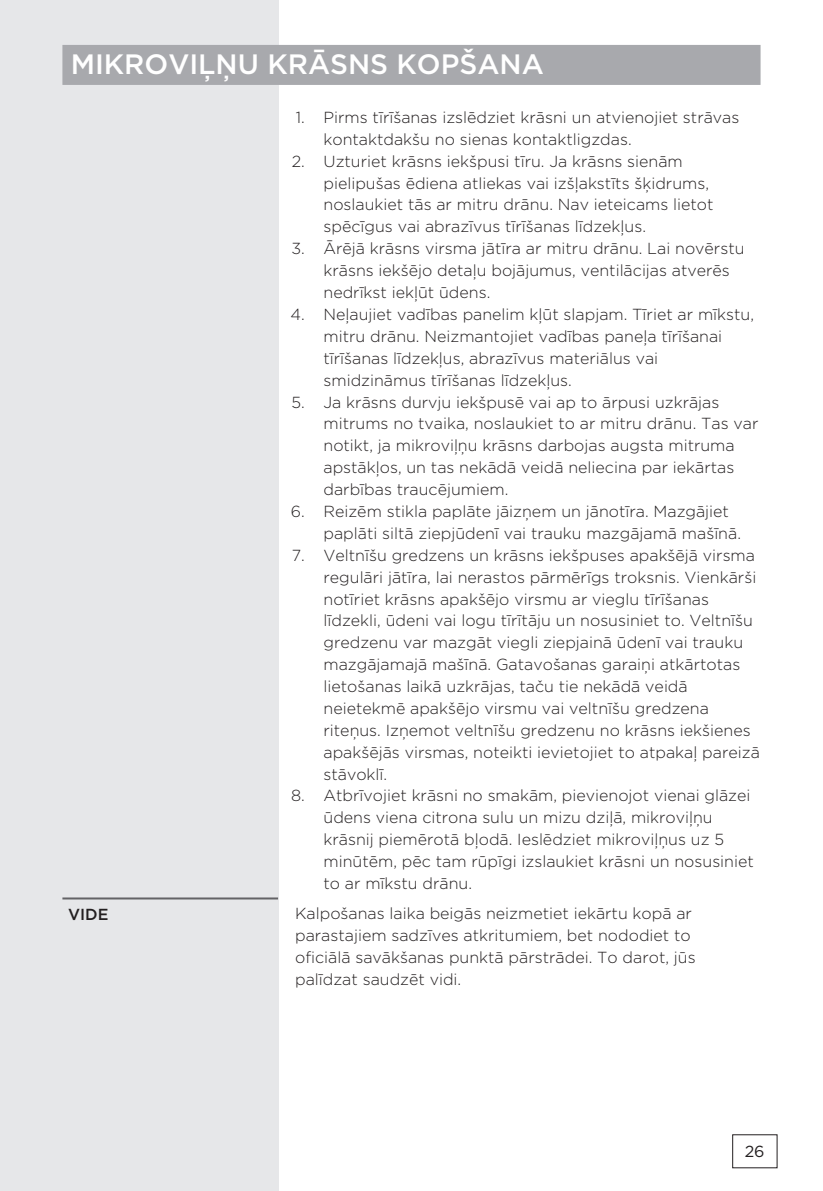
<style>
.page{position:relative;width:823px;height:1191px;background:#fff}
.page>*{position:absolute;margin:0;border:0;box-sizing:border-box;transform-origin:0 0}
.naslov_1{font:500 28px "Gotham";color:#fff}
.seznam_stevilke{font:300 16px/21.8px "Gotham";color:#231f20}
.besedilo{font:300 16px/22.2px "Gotham";color:#231f20}
.naslov_2a{font:500 16px "Gotham";color:#231f20}
.t1{font:16px "Gotham";color:#231f20}
</style>
<div class="page">
<div style="left:0;top:0;width:278px;height:1191px;background:#e6e7e9"></div>
<hr style="left:62px;top:897px;width:216px;height:2px;background:#636366">
<div style="left:62px;top:45px;width:698px;height:40px;background:#a8a9ad"></div>
<p class="naslov_1" style="left:71px;top:46px;width:474px">MIKROVIĻŅU KRĀSNS KOPŠANA</p>
<p class="naslov_2a" style="left:68px;top:903px;width:42px">VIDE</p>
<p class="seznam_stevilke" style="left:323px;top:106px;width:417px;text-indent:-28px">1. Pirms tīrīšanas izslēdziet krāsni un atvienojiet strāvas kontaktdakšu no sienas kontaktligzdas.</p>
<p class="seznam_stevilke" style="left:323px;top:150px;width:391px;text-indent:-32px">2. Uzturiet krāsns iekšpusi tīru. Ja krāsns sienām pielipušas ēdiena atliekas vai izšļakstīts šķidrums, noslaukiet tās ar mitru drānu. Nav ieteicams lietot spēcīgus vai abrazīvus tīrīšanas līdzekļus.</p>
<p class="seznam_stevilke" style="left:323px;top:237px;width:422px;text-indent:-32px">3. Ārējā krāsns virsma jātīra ar mitru drānu. Lai novērstu krāsns iekšējo detaļu bojājumus, ventilācijas atverēs nedrīkst iekļūt ūdens.</p>
<p class="seznam_stevilke" style="left:323px;top:303px;width:432px;text-indent:-33px">4. Neļaujiet vadības panelim kļūt slapjam. Tīriet ar mīkstu, mitru drānu. Neizmantojiet vadības paneļa tīrīšanai tīrīšanas līdzekļus, abrazīvus materiālus vai smidzināmus tīrīšanas līdzekļus.</p>
<p class="seznam_stevilke" style="left:323px;top:390px;width:436px;text-indent:-32px">5. Ja krāsns durvju iekšpusē vai ap to ārpusi uzkrājas mitrums no tvaika, noslaukiet to ar mitru drānu. Tas var notikt, ja mikroviļņu krāsns darbojas augsta mitruma apstākļos, un tas nekādā veidā neliecina par iekārtas darbības traucējumiem.</p>
<p class="seznam_stevilke" style="left:323px;top:500px;width:419px;text-indent:-33px">6. Reizēm stikla paplāte jāizņem un jānotīra. Mazgājiet paplāti siltā ziepjūdenī vai trauku mazgājamā mašīnā.</p>
<p class="seznam_stevilke" style="left:323px;top:544px;width:437px;text-indent:-32px">7. Veltnīšu gredzens un krāsns iekšpuses apakšējā virsma regulāri jātīra, lai nerastos pārmērīgs troksnis. Vienkārši notīriet krāsns apakšējo virsmu ar vieglu tīrīšanas līdzekli, ūdeni vai logu tīrītāju un nosusiniet to. Veltnīšu gredzenu var mazgāt viegli ziepjainā ūdenī vai trauku mazgājamajā mašīnā. Gatavošanas garaiņi atkārtotas lietošanas laikā uzkrājas, taču tie nekādā veidā neietekmē apakšējo virsmu vai veltnīšu gredzena riteņus. Izņemot veltnīšu gredzenu no krāsns iekšienes apakšējās virsmas, noteikti ievietojiet to atpakaļ pareizā stāvoklī.</p>
<p class="seznam_stevilke" style="left:323px;top:784px;width:431px;text-indent:-32px">8. Atbrīvojiet krāsni no smakām, pievienojot vienai glāzei ūdens viena citrona sulu un mizu dziļā, mikroviļņu krāsnij piemērotā bļodā. Ieslēdziet mikroviļņus uz 5 minūtēm, pēc tam rūpīgi izslaukiet krāsni un nosusiniet to ar mīkstu drānu.</p>
<p class="besedilo" style="left:295px;top:901px;width:402px">Kalpošanas laika beigās neizmetiet iekārtu kopā ar parastajiem sadzīves atkritumiem, bet nododiet to oficiālā savākšanas punktā pārstrādei. To darot, jūs palīdzat saudzēt vidi.</p>
<p class="t1" style="left:744px;top:1140px;width:21px">26</p>
</div>
